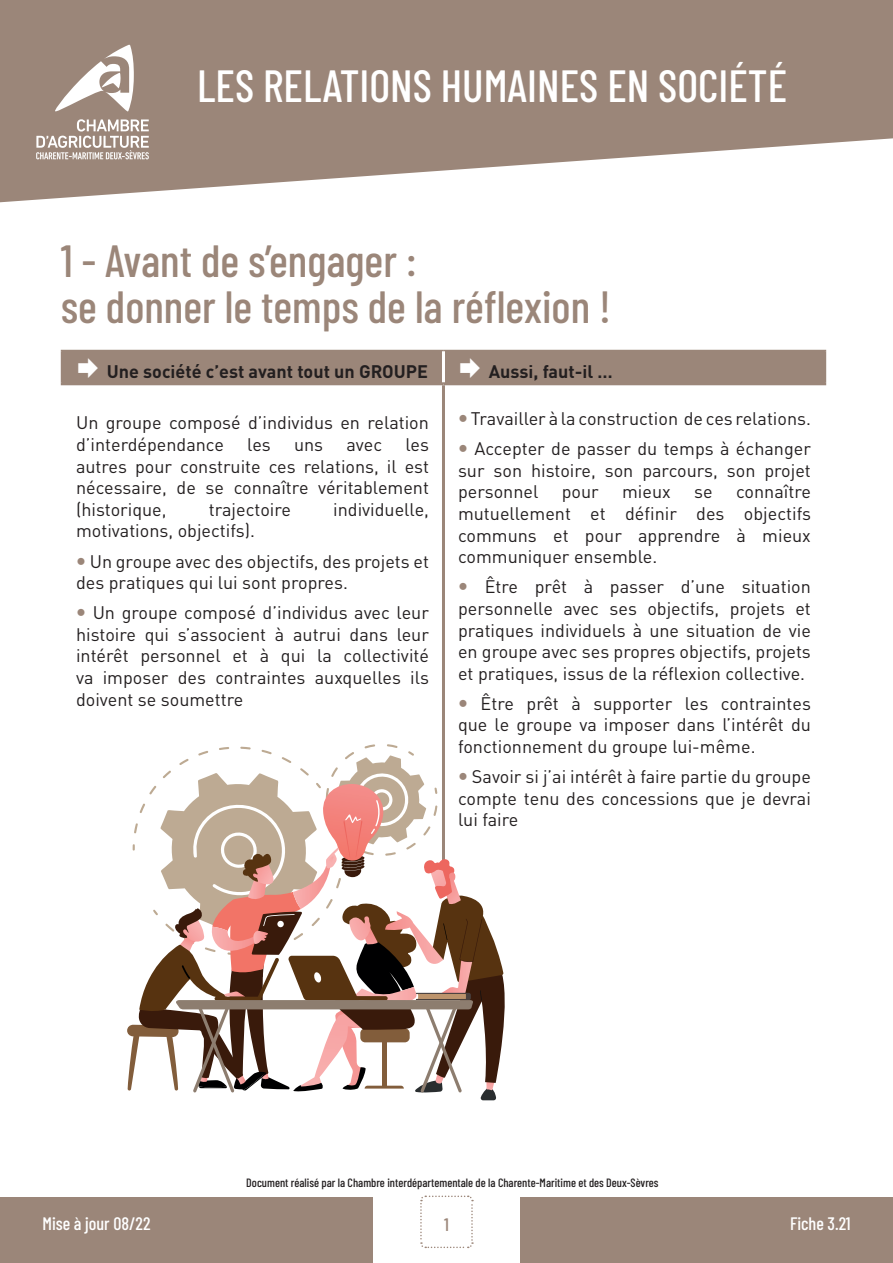
<style>
.page{position:relative;width:893px;height:1263px;background:#fff}
.page>*{position:absolute;margin:0;border:0;box-sizing:border-box;transform-origin:0 0}
.t1{font:500 45px/46.2px "Barlow Condensed";color:#9b8679}
.t2{font:500 45px "Barlow Condensed";color:#fff}
.t3{font:18px/21.6px "DINOT";color:#231f20;text-align:justify}
.t4{font:700 18px "DINOT";color:#231f20}
.t5{font:500 18px "Barlow Condensed";color:#fff}
.t6{font:500 18px "Barlow Condensed";color:#9b8679}
.t7{font:500 12px "Barlow Condensed";color:#231f20}
</style>
<div class="page">
<svg style="left:420px;top:1195px;width:54px;height:54px"></svg>
<div style="left:0;top:1197px;width:373px;height:66px;background:#9b8679"></div>
<div style="left:520px;top:1197px;width:373px;height:66px;background:#9b8679"></div>
<svg style="left:0;top:0;width:893px;height:202px;fill:#9b8679"></svg>
<svg style="left:55px;top:45px;width:79px;height:66px"></svg>
<svg style="left:36px;top:119px;width:113px;height:40px"></svg>
<hr style="left:442px;top:385px;width:3px;height:477px;background:#9b8679">
<hr style="left:61px;top:350px;width:382px;height:1px;background:#9b8679">
<hr style="left:61px;top:351px;width:1px;height:31px;background:#9b8679">
<hr style="left:443px;top:350px;width:383px;height:1px;background:#9b8679">
<hr style="left:825px;top:351px;width:1px;height:31px;background:#9b8679">
<hr style="left:61px;top:382px;width:382px;height:3px;background:#9b8679">
<hr style="left:443px;top:382px;width:383px;height:3px;background:#9b8679">
<div style="left:62px;top:350px;width:763px;height:33px;background:#9b8679"></div>
<svg style="left:127px;top:744px;width:378px;height:356px"></svg>
<h1 class="t2" style="left:197px;top:54px;width:591px">LES RELATIONS HUMAINES EN SOCIÉTÉ</h1>
<h1 class="t1" style="left:61px;top:234px;width:552px">1 - Avant de s’engager :<br>se donner le temps de la réflexion !</h1>
<p class="t4" style="left:107px;top:359px;width:323px">Une société c’est avant tout un GROUPE</p>
<p class="t4" style="left:489px;top:359px;width:125px">Aussi, faut-il …</p>
<p class="t3" style="left:76px;top:412px;width:354px">Un groupe composé d’individus en relation d’interdépendance</p>
<p class="t3" style="left:471px;top:403px;width:342px;line-height:30.2px">Travailler à la construction de ces relations.<br>Accepter de passer du temps à échanger</p>
<p class="t3" style="left:458px;top:459px;width:354px">sur son histoire, son parcours, son projet personnel</p>
<p class="t3" style="left:76px;top:433px;width:354px;text-indent:329px">les autres pour construite ces relations, il est nécessaire, de se connaître véritablement (historique,</p>
<p class="t3" style="left:247px;top:433px;width:25px">les</p>
<p class="t3" style="left:294px;top:433px;width:31px">uns</p>
<p class="t3" style="left:346px;top:433px;width:37px">avec</p>
<p class="t3" style="left:458px;top:481px;width:354px;text-indent:278px">connaître mutuellement et définir des objectifs communs et pour apprendre à mieux communiquer ensemble.</p>
<p class="t3" style="left:458px;top:576px;width:354px;text-indent:27px">Être prêt à passer d’une situation personnelle avec ses objectifs, projets et pratiques individuels à une situation de vie en groupe avec ses propres objectifs, projets et pratiques, issus de la réflexion collective.</p>
<p class="t3" style="left:458px;top:692px;width:354px;text-indent:23px">Être prêt à supporter les contraintes que le groupe va imposer dans l’intérêt du fonctionnement du groupe lui-même.</p>
<p class="t3" style="left:458px;top:765px;width:354px;text-indent:14px">Savoir si j’ai intérêt à faire partie du groupe compte tenu des concessions que je devrai lui faire</p>
<p class="t3" style="left:562px;top:481px;width:39px">pour</p>
<p class="t3" style="left:622px;top:481px;width:50px">mieux</p>
<p class="t3" style="left:694px;top:481px;width:20px">se</p>
<p class="t3" style="left:209px;top:498px;width:84px">trajectoire</p>
<p class="t3" style="left:333px;top:498px;width:97px">individuelle,</p>
<p class="t3" style="left:90px;top:515px;width:341px;line-height:30.2px;text-indent:-14px">motivations, objectifs).<br>Un groupe avec des objectifs, des projets et</p>
<p class="t3" style="left:93px;top:567px;width:338px;line-height:30.2px;text-indent:-17px">des pratiques qui lui sont propres.<br>Un groupe composé d’individus avec leur</p>
<p class="t3" style="left:76px;top:623px;width:354px">histoire qui s’associent à autrui dans leur intérêt personnel et à qui la collectivité va imposer des contraintes auxquelles ils doivent se soumettre</p>
<p class="t7" style="left:246px;top:1174px;width:414px">Document réalisé par la Chambre interdépartementale de la Charente-Maritime et des Deux-Sèvres</p>
<p class="t5" style="left:43px;top:1210px;width:110px">Mise à jour 08/22</p>
<p class="t6" style="left:444px;top:1211px;width:6px">1</p>
<p class="t5" style="left:790px;top:1210px;width:62px">Fiche 3.21</p>
</div>
